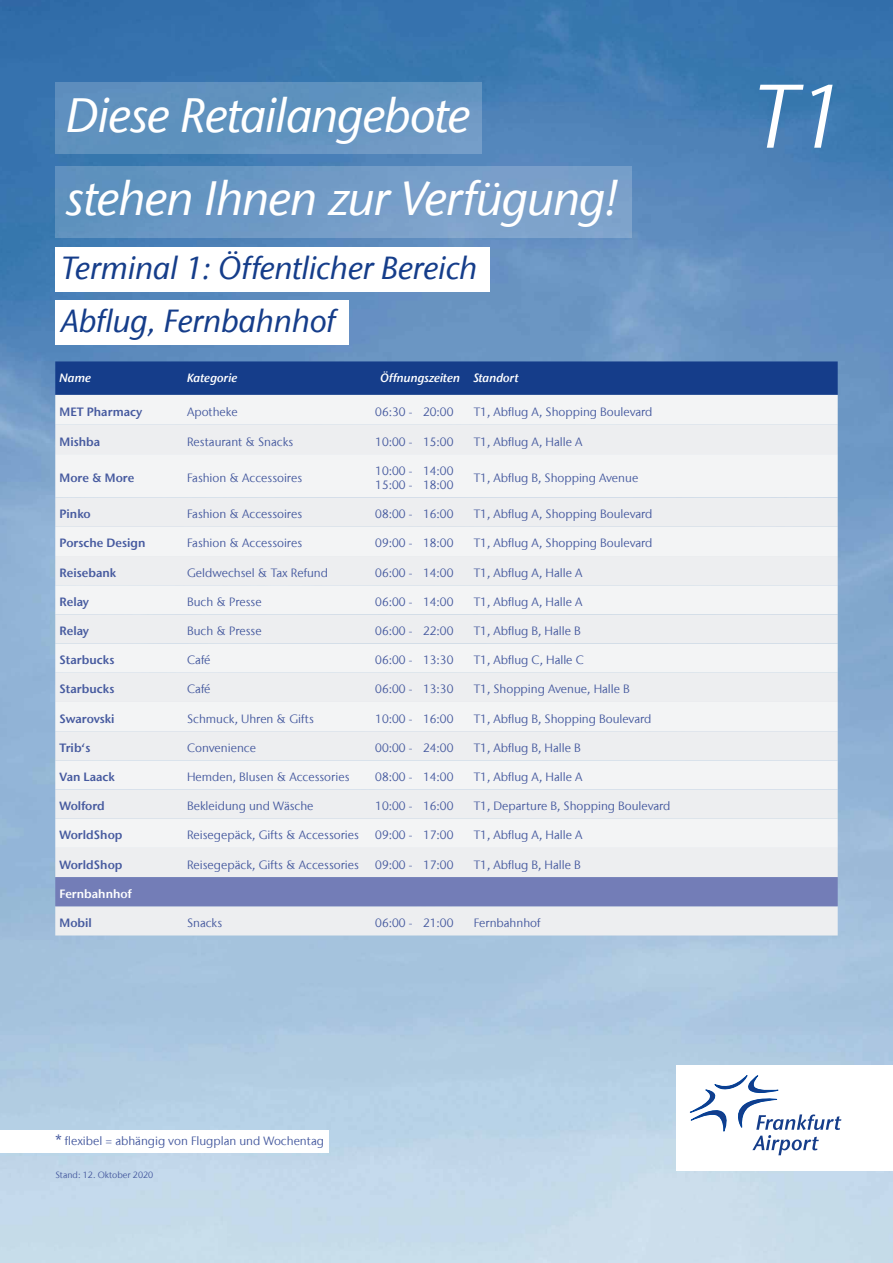
<style>
.page{position:relative;width:893px;height:1263px;background:#fff}
.page>*{position:absolute;margin:0;border:0;box-sizing:border-box;transform-origin:0 0}
.t1{font:italic 90px "Stone Sans Fraport II";color:#fff}
.t2{font:italic 500 48px/83.1px "Stone Sans Fraport II";letter-spacing:-.015em;color:#fff}
.t3{font:italic 500 31.8px/53.1px "Stone Sans Fraport II";color:#153d8a}
.t4{font:12px/14.4px "Stone Sans Fraport II";color:#465a9f}
.t5{font:600 12px "Stone Sans Fraport II";color:#465a9f}
.t6{font:italic 600 12px "Stone Sans Fraport II";color:#fff}
.t7{font:600 12px "Stone Sans Fraport II";color:#fff}
.t8{font:9px "Stone Sans Fraport II";color:#465a9f}
.s1{font-size:15px}
</style>
<div class="page">
<img style="left:0;top:0;width:893px;height:1263px">
<div style="left:0;top:1130px;width:329px;height:22px;background:#fff"></div>
<div style="left:55px;top:247px;width:435px;height:44px;background:#fff"></div>
<div style="left:55px;top:300px;width:294px;height:44px;background:#fff"></div>
<div style="left:55px;top:361px;width:783px;height:34px;background:#153d8a"></div>
<div style="left:55px;top:395px;width:783px;height:30px;background:#f3f4f5"></div>
<div style="left:55px;top:425px;width:783px;height:510px;background:#edeef0"></div>
<div style="left:55px;top:877px;width:783px;height:29px;background:#737db7"></div>
<div style="left:55px;top:83px;width:427px;height:71px;background:linear-gradient(to right,#5b8fbc,#6a98c3)"></div>
<div style="left:55px;top:166px;width:577px;height:71px;background:linear-gradient(to right,#5f91be,#83a5cd)"></div>
<div style="left:677px;top:1065px;width:216px;height:105px;background:#fff"></div>
<svg style="left:690px;top:1075px;width:151px;height:80px"></svg>
<h2 class="t2" style="left:66px;top:73px;width:556px">Diese Retailangebote<br>stehen Ihnen zur Verfügung!</h2>
<h3 class="t3" style="left:61px;top:241px;width:418px">Terminal 1: Öffentlicher Bereich<br>Abflug, Fernbahnhof</h3>
<p class="t6" style="left:60px;top:370px;width:33px">Name</p>
<p class="t6" style="left:187px;top:370px;width:52px">Kategorie</p>
<p class="t6" style="left:380px;top:370px;width:140px">Öffnungszeiten Standort</p>
<p class="t5" style="left:60px;top:404px;width:84px">MET Pharmacy</p>
<p class="t4" style="left:187px;top:405px;width:52px">Apotheke</p>
<p class="t4" style="left:375px;top:405px;width:80px">06:30 - 20:00</p>
<p class="t4" style="left:474px;top:405px;width:180px">T1, Abflug A, Shopping Boulevard</p>
<p class="t5" style="left:60px;top:434px;width:42px">Mishba</p>
<p class="t4" style="left:187px;top:434px;width:108px">Restaurant &amp; Snacks</p>
<p class="t4" style="left:375px;top:434px;width:80px">10:00 - 15:00</p>
<p class="t4" style="left:474px;top:434px;width:110px">T1, Abflug A, Halle A</p>
<p class="t5" style="left:60px;top:470px;width:76px">More &amp; More</p>
<p class="t4" style="left:187px;top:470px;width:117px">Fashion &amp; Accessoires</p>
<p class="t4" style="left:375px;top:463px;width:39px">10:00 -<br>15:00 -</p>
<p class="t4" style="left:423px;top:463px;width:32px">14:00<br>18:00</p>
<p class="t4" style="left:474px;top:470px;width:166px">T1, Abflug B, Shopping Avenue</p>
<p class="t5" style="left:60px;top:506px;width:33px">Pinko</p>
<p class="t4" style="left:187px;top:507px;width:117px">Fashion &amp; Accessoires</p>
<p class="t4" style="left:375px;top:507px;width:80px">08:00 - 16:00</p>
<p class="t4" style="left:474px;top:507px;width:180px">T1, Abflug A, Shopping Boulevard</p>
<p class="t5" style="left:60px;top:536px;width:87px">Porsche Design</p>
<p class="t4" style="left:187px;top:536px;width:117px">Fashion &amp; Accessoires</p>
<p class="t4" style="left:375px;top:536px;width:80px">09:00 - 18:00</p>
<p class="t4" style="left:474px;top:536px;width:180px">T1, Abflug A, Shopping Boulevard</p>
<p class="t5" style="left:60px;top:565px;width:58px">Reisebank</p>
<p class="t4" style="left:187px;top:565px;width:142px">Geldwechsel &amp; Tax Refund</p>
<p class="t4" style="left:375px;top:565px;width:80px">06:00 - 14:00</p>
<p class="t4" style="left:474px;top:565px;width:110px">T1, Abflug A, Halle A</p>
<p class="t5" style="left:60px;top:594px;width:31px">Relay</p>
<p class="t4" style="left:187px;top:594px;width:76px">Buch &amp; Presse</p>
<p class="t4" style="left:375px;top:594px;width:80px">06:00 - 14:00</p>
<p class="t4" style="left:474px;top:594px;width:110px">T1, Abflug A, Halle A</p>
<p class="t5" style="left:60px;top:623px;width:31px">Relay</p>
<p class="t4" style="left:187px;top:623px;width:76px">Buch &amp; Presse</p>
<p class="t4" style="left:375px;top:623px;width:80px">06:00 - 22:00</p>
<p class="t4" style="left:474px;top:623px;width:109px">T1, Abflug B, Halle B</p>
<p class="t5" style="left:60px;top:652px;width:56px">Starbucks</p>
<p class="t4" style="left:187px;top:653px;width:25px">Café</p>
<p class="t4" style="left:375px;top:653px;width:80px">06:00 - 13:30</p>
<p class="t4" style="left:474px;top:653px;width:112px">T1, Abflug C, Halle C</p>
<p class="t5" style="left:60px;top:682px;width:56px">Starbucks</p>
<p class="t4" style="left:187px;top:682px;width:25px">Café</p>
<p class="t4" style="left:375px;top:682px;width:80px">06:00 - 13:30</p>
<p class="t4" style="left:474px;top:682px;width:158px">T1, Shopping Avenue, Halle B</p>
<p class="t5" style="left:60px;top:711px;width:57px">Swarovski</p>
<p class="t4" style="left:187px;top:711px;width:128px">Schmuck, Uhren &amp; Gifts</p>
<p class="t4" style="left:375px;top:711px;width:80px">10:00 - 16:00</p>
<p class="t4" style="left:474px;top:711px;width:179px">T1, Abflug B, Shopping Boulevard</p>
<p class="t5" style="left:60px;top:740px;width:32px">Trib‘s</p>
<p class="t4" style="left:187px;top:740px;width:70px">Convenience</p>
<p class="t4" style="left:375px;top:740px;width:80px">00:00 - 24:00</p>
<p class="t4" style="left:474px;top:740px;width:109px">T1, Abflug B, Halle B</p>
<p class="t5" style="left:60px;top:769px;width:57px">Van Laack</p>
<p class="t4" style="left:187px;top:769px;width:164px">Hemden, Blusen &amp; Accessories</p>
<p class="t4" style="left:375px;top:769px;width:80px">08:00 - 14:00</p>
<p class="t4" style="left:474px;top:769px;width:110px">T1, Abflug A, Halle A</p>
<p class="t5" style="left:60px;top:798px;width:47px">Wolford</p>
<p class="t4" style="left:187px;top:799px;width:128px">Bekleidung und Wäsche</p>
<p class="t4" style="left:375px;top:799px;width:80px">10:00 - 16:00</p>
<p class="t4" style="left:474px;top:799px;width:198px">T1, Departure B, Shopping Boulevard</p>
<p class="t5" style="left:60px;top:827px;width:64px">WorldShop</p>
<p class="t4" style="left:187px;top:828px;width:173px">Reisegepäck, Gifts &amp; Accessories</p>
<p class="t4" style="left:375px;top:828px;width:80px">09:00 - 17:00</p>
<p class="t4" style="left:474px;top:828px;width:110px">T1, Abflug A, Halle A</p>
<p class="t5" style="left:60px;top:857px;width:64px">WorldShop</p>
<p class="t4" style="left:187px;top:857px;width:173px">Reisegepäck, Gifts &amp; Accessories</p>
<p class="t4" style="left:375px;top:857px;width:80px">09:00 - 17:00</p>
<p class="t4" style="left:474px;top:857px;width:109px">T1, Abflug B, Halle B</p>
<p class="t7" style="left:60px;top:886px;width:74px">Fernbahnhof</p>
<p class="t5" style="left:60px;top:915px;width:34px">Mobil</p>
<p class="t4" style="left:187px;top:915px;width:37px">Snacks</p>
<p class="t4" style="left:375px;top:915px;width:80px">06:00 - 21:00</p>
<p class="t4" style="left:474px;top:915px;width:68px">Fernbahnhof</p>
<p class="t4" style="left:55px;top:1134px;width:270px"><span class="s1">*</span> flexibel = abhängig von Flugplan und Wochentag</p>
<p class="t8" style="left:55px;top:1169px;width:99px">Stand: 12. Oktober 2020</p>
<h1 class="t1" style="left:753px;top:61px;width:92px">T1</h1>
</div>
